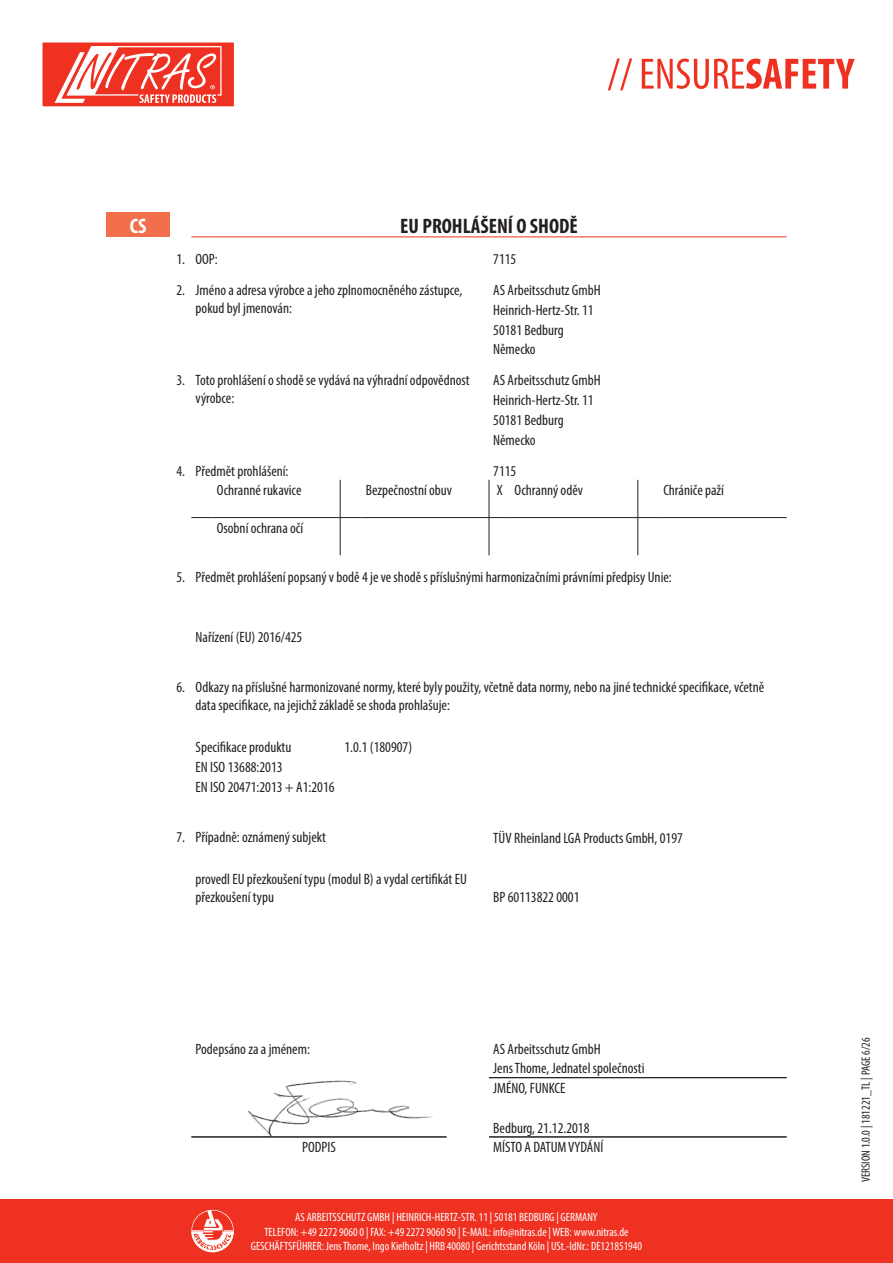
<style>
.page{position:relative;width:893px;height:1263px;background:#fff}
.page>*{position:absolute;margin:0;border:0;box-sizing:border-box;transform-origin:0 0}
.t1{font:700 condensed 21px "Myriad Pro";color:#231f20}
.t2{font:700 condensed 21px "Myriad Pro";color:#fff}
.t3{font:condensed 15px/19.8px "Myriad Pro";color:#231f20}
.t4{font:condensed 12px/14.4px "Myriad Pro";color:#fff;text-align:center}
.t5{font:condensed 12px "Myriad Pro";color:#231f20}
</style>
<div class="page">
<div style="left:0;top:1199px;width:893px;height:64px;background:#ef3122"></div>
<svg style="left:608px;top:58px;width:247px;height:32px"></svg>
<svg style="left:191px;top:1210px;width:43px;height:42px"></svg>
<svg style="left:43px;top:43px;width:191px;height:63px"></svg>
<img style="left:248px;top:1080px;width:186px;height:56px">
<div style="left:106px;top:213px;width:64px;height:24px;background:#f36e4a"></div>
<svg style="left:191px;top:236px;width:22px;height:1px"></svg>
<hr style="left:213px;top:236px;width:127px;height:1px;background:#ef3122">
<svg style="left:340px;top:236px;width:21px;height:1px"></svg>
<hr style="left:361px;top:236px;width:128px;height:1px;background:#ef3122">
<svg style="left:489px;top:236px;width:21px;height:1px"></svg>
<hr style="left:510px;top:236px;width:128px;height:1px;background:#ef3122">
<svg style="left:638px;top:236px;width:21px;height:1px"></svg>
<hr style="left:659px;top:236px;width:128px;height:1px;background:#ef3122">
<hr style="left:340px;top:480px;width:1px;height:37px;background:#231f20">
<hr style="left:489px;top:480px;width:1px;height:37px;background:#231f20">
<hr style="left:637px;top:480px;width:1px;height:37px;background:#231f20">
<hr style="left:340px;top:518px;width:1px;height:37px;background:#231f20">
<svg style="left:489px;top:517px;width:21px;height:1px"></svg>
<hr style="left:489px;top:518px;width:1px;height:37px;background:#231f20">
<hr style="left:510px;top:517px;width:128px;height:1px;background:#231f20">
<hr style="left:637px;top:518px;width:1px;height:37px;background:#231f20">
<svg style="left:638px;top:517px;width:21px;height:1px"></svg>
<hr style="left:659px;top:517px;width:128px;height:1px;background:#231f20">
<svg style="left:191px;top:517px;width:22px;height:1px"></svg>
<hr style="left:213px;top:517px;width:127px;height:1px;background:#231f20">
<svg style="left:340px;top:517px;width:21px;height:1px"></svg>
<hr style="left:361px;top:517px;width:128px;height:1px;background:#231f20">
<hr style="left:191px;top:1136px;width:255px;height:1px;background:#231f20">
<hr style="left:489px;top:1077px;width:298px;height:1px;background:#231f20">
<hr style="left:489px;top:1136px;width:298px;height:1px;background:#231f20">
<p class="t2" style="left:130px;top:212px;width:18px">CS</p>
<p class="t1" style="left:400px;top:212px;width:179px">EU PROHLÁŠENÍ O SHODĚ</p>
<p class="t3" style="left:176px;top:249px;width:10px">1.</p>
<p class="t3" style="left:196px;top:249px;width:24px">OOP:</p>
<p class="t3" style="left:176px;top:280px;width:10px">2.</p>
<p class="t3" style="left:196px;top:281px;width:268px;line-height:18px">Jméno a adresa výrobce a jeho zplnomocněného zástupce, pokud byl jmenován:</p>
<p class="t3" style="left:493px;top:339px;width:44px">Německo</p>
<p class="t3" style="left:176px;top:370px;width:10px">3.</p>
<p class="t3" style="left:196px;top:371px;width:276px;line-height:18px">Toto prohlášení o shodě se vydává na výhradní odpovědnost výrobce:</p>
<p class="t3" style="left:493px;top:429px;width:44px">Německo</p>
<p class="t3" style="left:176px;top:460px;width:10px">4.</p>
<p class="t3" style="left:196px;top:460px;width:94px">Předmět prohlášení:</p>
<p class="t3" style="left:217px;top:480px;width:86px">Ochranné rukavice</p>
<p class="t3" style="left:366px;top:480px;width:88px">Bezpečnostní obuv</p>
<p class="t3" style="left:514px;top:480px;width:70px">Ochranný oděv</p>
<p class="t3" style="left:663px;top:480px;width:62px">Chrániče paží</p>
<p class="t3" style="left:217px;top:518px;width:88px">Osobní ochrana očí</p>
<p class="t3" style="left:176px;top:567px;width:10px">5.</p>
<p class="t3" style="left:196px;top:567px;width:478px">Předmět prohlášení popsaný v bodě 4 je ve shodě s příslušnými harmonizačními právními předpisy Unie:</p>
<h1 class="t2" style="left:129px;top:212px;width:20px">DE</h1>
<p class="t3" style="left:493px;top:243px;width:109px;line-height:31px">7115<br>AS Arbeitsschutz GmbH</p>
<p class="t3" style="left:493px;top:300px;width:102px">Heinrich-Hertz-Str. 11<br>50181 Bedburg</p>
<p class="t3" style="left:493px;top:370px;width:109px">AS Arbeitsschutz GmbH<br>Heinrich-Hertz-Str. 11<br>50181 Bedburg</p>
<p class="t3" style="left:493px;top:460px;width:25px">7115<br>X</p>
<p class="t3" style="left:196px;top:627px;width:108px">Nařízení (EU) 2016/425</p>
<p class="t3" style="left:176px;top:677px;width:10px">6.</p>
<p class="t3" style="left:196px;top:678px;width:570px;line-height:18px">Odkazy na příslušné harmonizované normy, které byly použity, včetně data normy, nebo na jiné technické specifikace, včetně data specifikace, na jejichž základě se shoda prohlašuje:</p>
<p class="t3" style="left:196px;top:737px;width:97px">Specifikace produktu</p>
<p class="t3" style="left:344px;top:737px;width:69px">1.0.1 (180907)</p>
<p class="t3" style="left:196px;top:757px;width:140px">EN ISO 13688:2013<br>EN ISO 20471:2013 + A1:2016</p>
<p class="t3" style="left:176px;top:827px;width:10px">7.</p>
<p class="t3" style="left:196px;top:827px;width:132px">Případně: oznámený subjekt</p>
<p class="t3" style="left:196px;top:869px;width:273px;line-height:18px">provedl EU přezkoušení typu (modul B) a vydal certifikát EU přezkoušení typu</p>
<p class="t3" style="left:493px;top:827px;width:191px">TÜV Rheinland LGA Products GmbH, 0197</p>
<p class="t3" style="left:493px;top:887px;width:88px">BP 60113822 0001</p>
<p class="t3" style="left:196px;top:1038px;width:116px">Podepsáno za a jménem:</p>
<p class="t3" style="left:493px;top:1038px;width:109px">AS Arbeitsschutz GmbH</p>
<p class="t3" style="left:493px;top:1058px;width:153px">Jens Thome, Jednatel společnosti</p>
<p class="t3" style="left:493px;top:1078px;width:74px">JMÉNO, FUNKCE</p>
<p class="t3" style="left:493px;top:1117px;width:98px">Bedburg, 21.12.2018</p>
<p class="t3" style="left:302px;top:1137px;width:35px">PODPIS</p>
<p class="t3" style="left:493px;top:1137px;width:112px">MÍSTO A DATUM VYDÁNÍ</p>
<p class="t4" style="left:251px;top:1210px;width:393px">AS ARBEITSSCHUTZ GMBH | HEINRICH-HERTZ-STR. 11 | 50181 BEDBURG | GERMANY<br>TELEFON: +49 2272 9060 0 | FAX: +49 2272 9060 90 | E-MAIL: info@nitras.de | WEB: www.nitras.de<br>GESCHÄFTSFÜHRER: Jens Thome, Ingo Kielholtz | HRB 40080 | Gerichtsstand Köln | USt.-IdNr.: DE121851940</p>
<p class="t5" style="left:859px;top:1182px;width:146px;rotate:-90deg">VERSION 1.0.0 | 181221_TL | PAGE 6/26</p>
</div>
